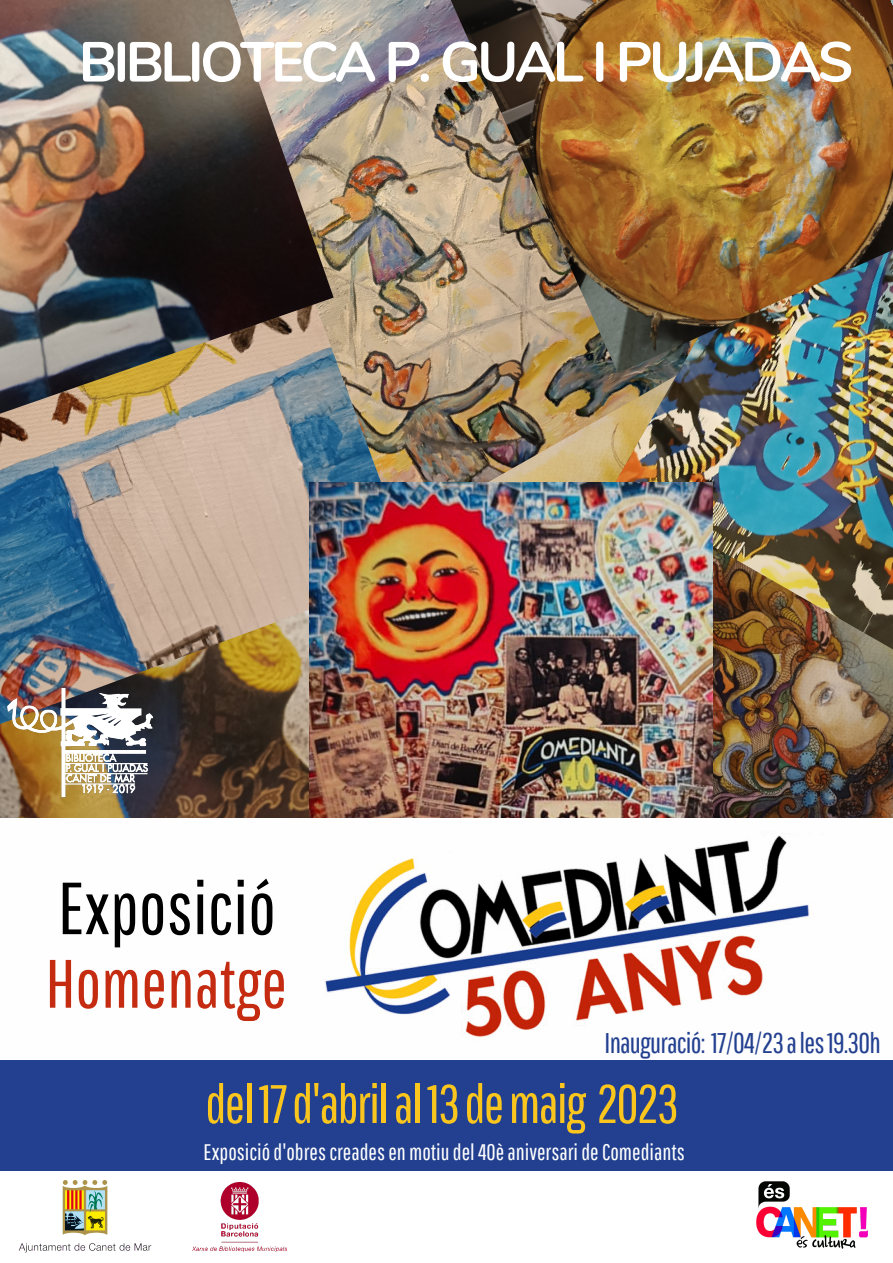
<style>
.page{position:relative;width:893px;height:1263px;background:#fff}
.page>*{position:absolute;margin:0;border:0;box-sizing:border-box;transform-origin:0 0}
.t1{font:73.5px "Pathway Gothic One";color:#000}
.t2{font:68.25px "Pathway Gothic One";color:#c42b10}
.t3{font:700 56.18px "Nunito";letter-spacing:-.065em;color:#fff}
.t4{font:54px "Pathway Gothic One";letter-spacing:-.03em;color:#fac61e}
.t5{font:28.5px "Pathway Gothic One";letter-spacing:-.03em;color:#234090}
.t6{font:22.5px "Pathway Gothic One";color:#fff}
</style>
<div class="page">
<img style="left:0;top:726px;width:309px;height:92px">
<img style="left:334px;top:0;width:152px;height:483px">
<img style="left:0;top:240px;width:414px;height:486px">
<img style="left:486px;top:373px;width:407px;height:445px">
<img style="left:612px;top:373px;width:281px;height:339px">
<div style="left:0;top:1060px;width:893px;height:111px;background:#234090"></div>
<img style="left:309px;top:483px;width:404px;height:335px">
<img style="left:756px;top:1181px;width:112px;height:68px">
<img style="left:193px;top:1182px;width:94px;height:69px">
<img style="left:19px;top:1181px;width:133px;height:72px">
<img style="left:0;top:0;width:334px;height:466px">
<img style="left:442px;top:0;width:451px;height:373px">
<img style="left:0;top:678px;width:163px;height:126px">
<img style="left:325px;top:835px;width:484px;height:202px">
<h3 class="t3" style="left:79px;top:25px;width:776px">BIBLIOTECA P. GUAL I PUJADAS</h3>
<h1 class="t1" style="left:58px;top:864px;width:219px">Exposició</h1>
<h2 class="t2" style="left:46px;top:942px;width:243px">Homenatge</h2>
<p class="t5" style="left:604px;top:1025px;width:278px">Inauguració: 17/04/23ales19.30h</p>
<h3 class="t4" style="left:205px;top:1071px;width:475px">del17d'abrilal13demaig 2023</h3>
<p class="t6" style="left:204px;top:1139px;width:482px">Exposiciód'obrescreadesenmotiudel40èaniversarideComediants</p>
</div>
